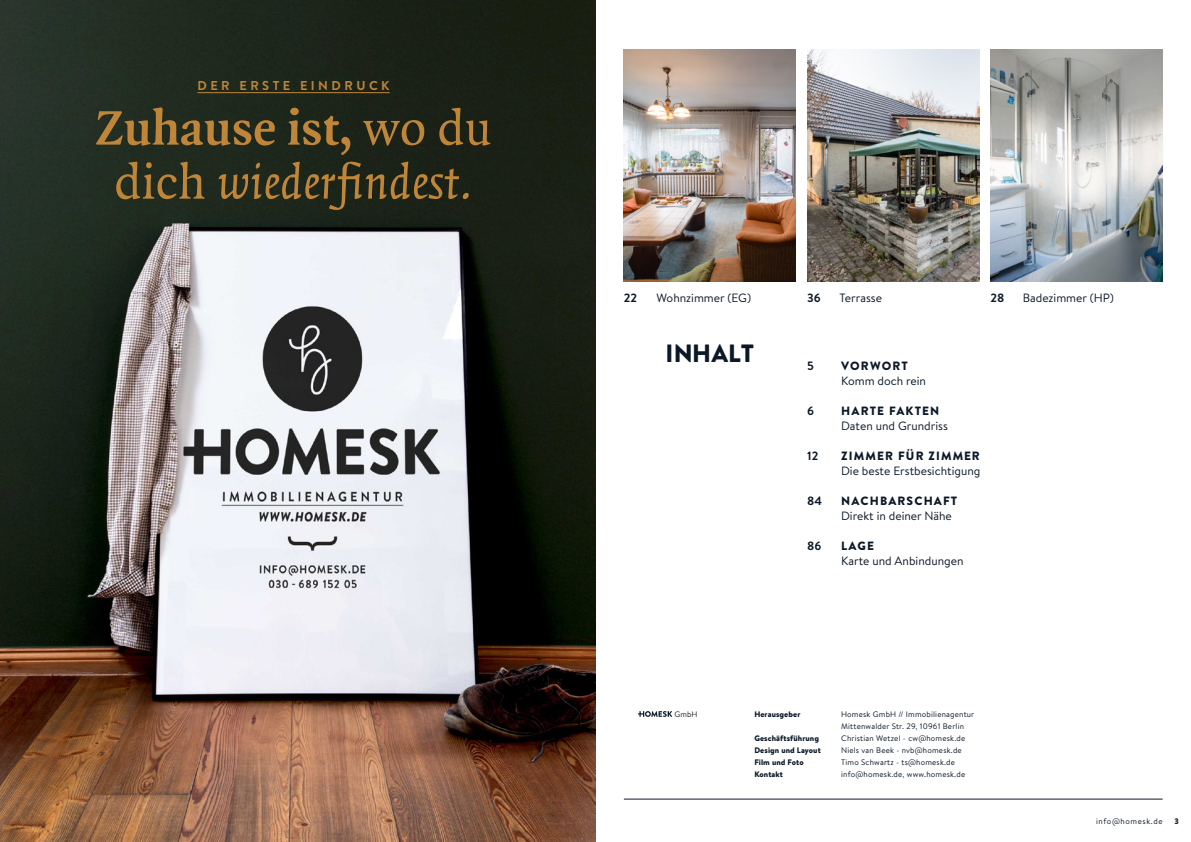
<style>
.page{position:relative;width:1191px;height:842px;background:#fff}
.page>*{position:absolute;margin:0;border:0;box-sizing:border-box;transform-origin:0 0}
.Fließtext{font:italic 52px/54px "Quadraat OT";color:#bf8639;text-align:center}
.t1{font:900 25px "Brandon Text";letter-spacing:.005em;color:#0a1827}
.t2{font:700 12.8px "Brandon Text";letter-spacing:.27em;color:#bf8639}
.t3{font:12px "Brandon Text";color:#0a1827}
.t4{font:900 12px "Brandon Text";letter-spacing:.095em;color:#0a1827}
.t5{font:700 12px "Brandon Text";color:#0a1827}
.t6{font:8px "Brandon Text";letter-spacing:.025em;color:#0a1827}
.t7{font:900 8px "Brandon Text";letter-spacing:.01em;color:#0a1827}
.t8{font:8px "Brandon Text";letter-spacing:.075em;color:#0a1827}
.t9{font:8px "Brandon Text";color:#231f20}
.s1{font-weight:700;font-style:normal}
.s2{font-style:normal}
</style>
<div class="page">
<hr style="left:624px;top:799px;width:538px;height:1px;background:#0a1827">
<svg style="left:638px;top:711px;width:34px;height:6px"></svg>
<img style="left:990px;top:50px;width:172px;height:232px">
<img style="left:807px;top:50px;width:172px;height:232px">
<img style="left:624px;top:50px;width:172px;height:232px">
<img style="left:0;top:0;width:595px;height:842px">
<hr style="left:197px;top:92px;width:193px;height:1px;background:#bf8639">
<p class="t2" style="left:197px;top:76px;width:194px">DER ERSTE EINDRUCK</p>
<p class="Fließtext" style="left:96px;top:102px;width:397px"><span class="s1">Zuhause ist,</span> <span class="s2">wo du dich</span> wiederfindest.</p>
<p class="t5" style="left:624px;top:289px;width:15px">22</p>
<p class="t3" style="left:656px;top:289px;width:96px">Wohnzimmer (EG)</p>
<p class="t5" style="left:807px;top:289px;width:15px">36</p>
<p class="t3" style="left:839px;top:289px;width:44px">Terrasse</p>
<p class="t5" style="left:990px;top:289px;width:15px">28</p>
<p class="t3" style="left:1022px;top:289px;width:93px">Badezimmer (HP)</p>
<p class="t1" style="left:665px;top:335px;width:90px">INHALT</p>
<p class="t5" style="left:807px;top:358px;width:8px">5</p>
<p class="t5" style="left:807px;top:403px;width:8px">6</p>
<p class="t5" style="left:807px;top:448px;width:13px">12</p>
<p class="t5" style="left:807px;top:493px;width:16px">84</p>
<p class="t5" style="left:807px;top:538px;width:16px">86</p>
<p class="t4" style="left:841px;top:357px;width:68px">VORWORT</p>
<p class="t3" style="left:841px;top:373px;width:86px">Komm doch rein</p>
<p class="t4" style="left:841px;top:402px;width:100px">HARTE FAKTEN</p>
<p class="t3" style="left:841px;top:418px;width:108px">Daten und Grundriss</p>
<p class="t4" style="left:841px;top:447px;width:140px">ZIMMER FÜR ZIMMER</p>
<p class="t3" style="left:841px;top:463px;width:141px">Die beste Erstbesichtigung</p>
<p class="t4" style="left:841px;top:492px;width:118px">NACHBARSCHAFT</p>
<p class="t3" style="left:841px;top:508px;width:112px">Direkt in deiner Nähe</p>
<p class="t4" style="left:841px;top:537px;width:34px">LAGE</p>
<p class="t3" style="left:841px;top:553px;width:124px">Karte und Anbindungen</p>
<p class="t9" style="left:674px;top:708px;width:24px">GmbH</p>
<p class="t7" style="left:754px;top:708px;width:47px">Herausgeber</p>
<p class="t7" style="left:754px;top:732px;width:66px">Geschäftsführung</p>
<p class="t7" style="left:754px;top:744px;width:68px">Design und Layout</p>
<p class="t7" style="left:754px;top:756px;width:51px">Film und Foto</p>
<p class="t7" style="left:754px;top:768px;width:30px">Kontakt</p>
<p class="t6" style="left:841px;top:708px;width:135px">Homesk GmbH // Immobilienagentur</p>
<p class="t6" style="left:841px;top:720px;width:124px">Mittenwalder Str. 29, 10961 Berlin</p>
<p class="t6" style="left:841px;top:732px;width:126px">Christian Wetzel - cw@homesk.de</p>
<p class="t6" style="left:841px;top:744px;width:122px">Niels van Beek - nvb@homesk.de</p>
<p class="t6" style="left:841px;top:756px;width:115px">Timo Schwartz - ts@homesk.de</p>
<p class="t6" style="left:841px;top:768px;width:125px">info@homesk.de, www.homesk.de</p>
<p class="t8" style="left:1096px;top:815px;width:68px">info@homesk.de</p>
<p class="t7" style="left:1174px;top:815px;width:6px">3</p>
</div>
